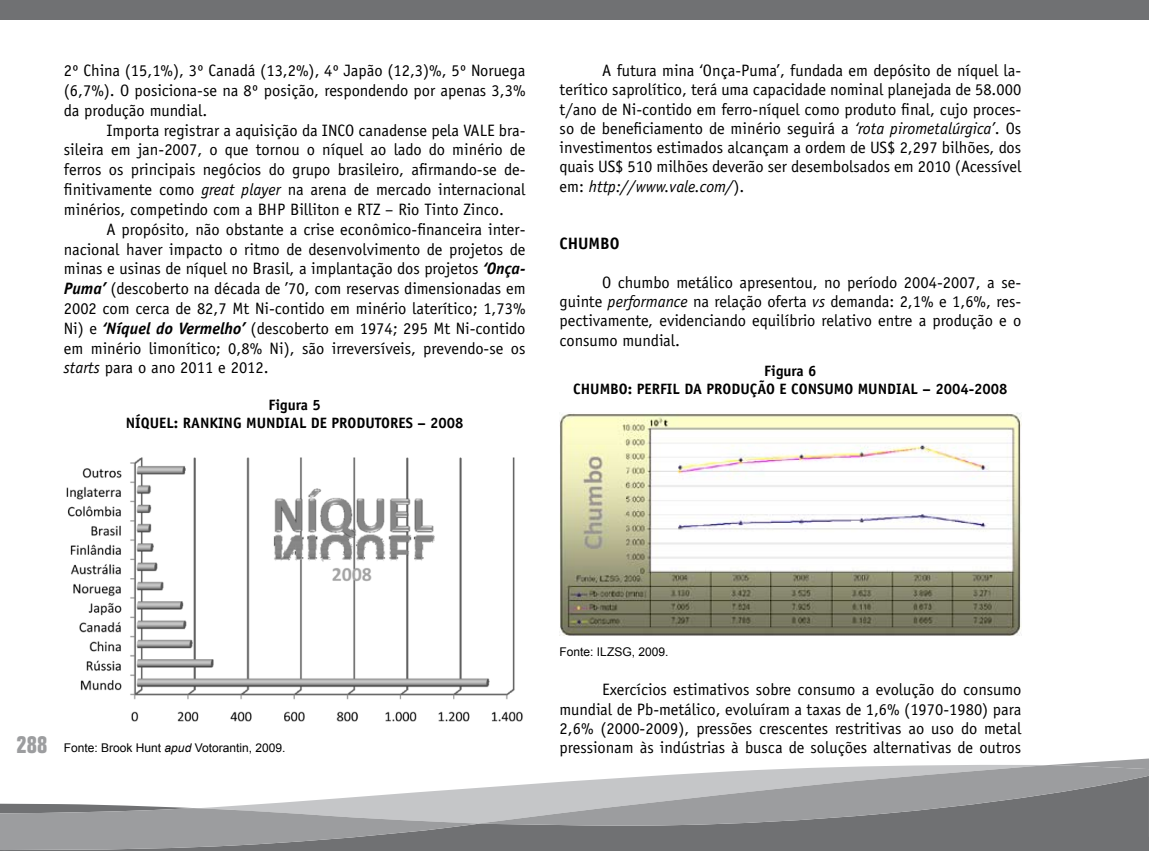
<style>
.page{position:relative;width:1149px;height:851px;background:#fff}
.page>*{position:absolute;margin:0;border:0;box-sizing:border-box;transform-origin:0 0}
.t1{font:700 condensed 24px "Folio";color:#9c9d9f}
.t2{font:16.5px/19.8px "Officina Sans";color:#000;text-align:justify}
.t3{font:700 16.5px "Officina Sans";color:#000}
.t4{font:700 15px/18px "Officina Sans";color:#000;text-align:center}
.t5{font:12px "Arial";color:#000}
.s1{font-style:italic}
.s2{font-weight:700;font-style:italic}
</style>
<div class="page">
<div style="left:479px;top:836px;width:567px;height:14px;background:#707173"></div>
<svg style="left:279px;top:788px;width:199px;height:15px"></svg>
<svg style="left:0;top:803px;width:479px;height:47px;background:#9c9d9f"></svg>
<svg style="left:478px;top:765px;width:568px;height:71px;background:#a6a7a9"></svg>
<div style="left:0;top:0;width:1148px;height:19px;background:#707173"></div>
<svg style="left:1046px;top:758px;width:103px;height:92px;background:#818284"></svg>
<img style="left:66px;top:457px;width:457px;height:265px">
<img style="left:559px;top:413px;width:462px;height:223px">
<p class="t2" style="left:64px;top:61px;width:463px">2º China (15,1%), 3º Canadá (13,2%), 4º Japão (12,3)%, 5º Noruega (6,7%). O posiciona-se na 8º posição, respondendo por apenas 3,3% da produção mundial.</p>
<p class="t2" style="left:64px;top:120px;width:463px;text-indent:43px">Importa registrar a aquisição da INCO canadense pela VALE bra&shy;sileira em jan-2007, o que tornou o níquel ao lado do minério de ferros os principais negócios do grupo brasileiro, afirmando-se de&shy;finitivamente como <span class="s1">great player</span> na arena de mercado internacional minérios, competindo com a BHP Billiton e RTZ – Rio Tinto Zinco.</p>
<p class="t2" style="left:64px;top:219px;width:463px;text-indent:43px">A propósito, não obstante a crise econômico-financeira inter&shy;nacional haver impacto o ritmo de desenvolvimento de projetos de minas e usinas de níquel no Brasil, a implantação dos projetos <span class="s2">‘Onça-Puma’</span> (descoberto na década de ’70, com reservas dimensionadas em 2002 com cerca de 82,7 Mt Ni-contido em minério laterítico; 1,73% Ni) e <span class="s2">‘Níquel do Vermelho’</span> (descoberto em 1974; 295 Mt Ni-contido em minério limonítico; 0,8% Ni), são irreversíveis, prevendo-se os <span class="s1">starts</span> para o ano 2011 e 2012.</p>
<p class="t4" style="left:126px;top:395px;width:339px">FIGURA 5<br>NÍQUEL: RANKING MUNDIAL DE PRODUTORES – 2008</p>
<p class="t2" style="left:559px;top:61px;width:463px;line-height:19.2px;text-indent:43px">A futura mina ‘Onça-Puma’, fundada em depósito de níquel la&shy;terítico saprolítico, terá uma capacidade nominal planejada de 58.000 t/ano de Ni-contido em ferro-níquel como produto final, cujo proces&shy;so de beneficiamento de minério seguirá a <span class="s1">‘rota pirometalúrgica’</span>. Os investimentos estimados alcançam a ordem de US$ 2,297 bilhões, dos quais US$ 510 milhões deverão ser desembolsados em 2010 (Acessível em: <span class="s1">http://www.vale.com/</span>).</p>
<p class="t3" style="left:559px;top:233px;width:61px">CHUMBO</p>
<p class="t2" style="left:559px;top:273px;width:463px;line-height:19.2px;text-indent:43px">O chumbo metálico apresentou, no período 2004-2007, a se&shy;guinte <span class="s1">performance</span> na relação oferta <span class="s1">vs</span> demanda: 2,1% e 1,6%, res&shy;pectivamente, evidenciando equilíbrio relativo entre a produção e o consumo mundial.</p>
<p class="t4" style="left:573px;top:361px;width:436px">FIGURA 6<br>CHUMBO: PERFIL DA PRODUÇÃO E CONSUMO MUNDIAL – 2004-2008</p>
<h1 class="t1" style="left:17px;top:731px;width:32px">288</h1>
<p class="t5" style="left:64px;top:739px;width:223px">Fonte: Brook Hunt <span class="s1">apud</span> Votorantin, 2009.</p>
<p class="t5" style="left:559px;top:643px;width:110px">Fonte: ILZSG, 2009.</p>
<p class="t2" style="left:559px;top:680px;width:463px;line-height:19.2px;text-indent:43px">Exercícios estimativos sobre consumo a evolução do consumo mundial de Pb-metálico, evoluíram a taxas de 1,6% (1970-1980) para 2,6% (2000-2009), pressões crescentes restritivas ao uso do metal pressionam às indústrias à busca de soluções alternativas de outros</p>
</div>
